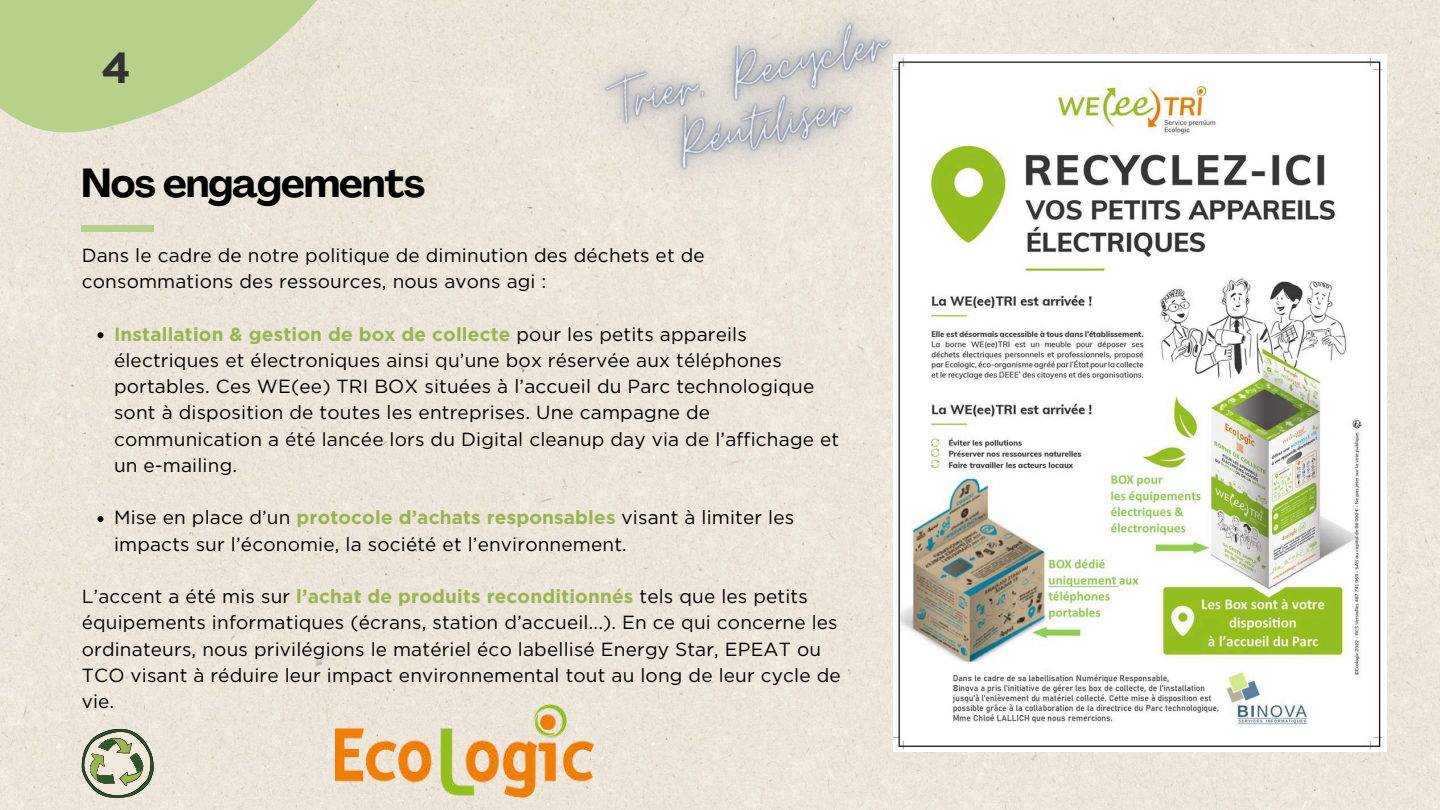
<style>
.page{position:relative;width:1440px;height:810px;background:#ede6da}
.page>*{position:absolute;margin:0;border:0;box-sizing:border-box;transform-origin:0 0}
.t1{font:700 43.3px "Gotham";color:#323232}
.t2{font:700 40px "Agrandir";letter-spacing:-.02em;color:#000}
.t3{font:19px/26.2px "Gotham";letter-spacing:.01em;color:#000}
.s1{font-weight:700;color:#99b54d}
</style>
<div class="page">
<svg style="left:0;top:0;width:352px;height:141px;background:#cad8a8"></svg>
<div style="left:81px;top:225px;width:73px;height:6px;background:#b6d28a"></div>
<img style="left:894px;top:54px;width:492px;height:698px">
<img style="left:335px;top:705px;width:258px;height:93px">
<svg style="left:82px;top:729px;width:72px;height:69px;background:#b4b9a0"></svg>
<img style="left:492px;top:0;width:529px;height:310px">
<svg style="left:97px;top:332px;width:6px;height:6px"></svg>
<svg style="left:97px;top:516px;width:6px;height:6px"></svg>
<h1 class="t1" style="left:101px;top:42px;width:31px">4</h1>
<h2 class="t2" style="left:81px;top:167px;width:346px">Nos engagements</h2>
<p class="t3" style="left:82px;top:242px;width:625px">Dans le cadre de notre politique de diminution des déchets et de consommations des ressources, nous avons agi :</p>
<p class="t3" style="left:114px;top:321px;width:727px"><span class="s1">Installation &amp; gestion de box de collecte</span> pour les petits appareils électriques et électroniques ainsi qu’une box réservée aux téléphones portables. Ces WE(ee) TRI BOX situées à l’accueil du Parc technologique sont à disposition de toutes les entreprises. Une campagne de communication a été lancée lors du Digital cleanup day via de l’affichage et un e-mailing.</p>
<p class="t3" style="left:114px;top:504px;width:682px">Mise en place d’un <span class="s1">protocole d’achats responsables</span> visant à limiter les impacts sur l’économie, la société et l’environnement.</p>
<p class="t3" style="left:82px;top:583px;width:761px">L’accent a été mis sur <span class="s1">l’achat de produits reconditionnés</span> tels que les petits équipements informatiques (écrans, station d’accueil...). En ce qui concerne les ordinateurs, nous privilégions le matériel éco labellisé Energy Star, EPEAT ou TCO visant à réduire leur impact environnemental tout au long de leur cycle de vie.</p>
</div>
